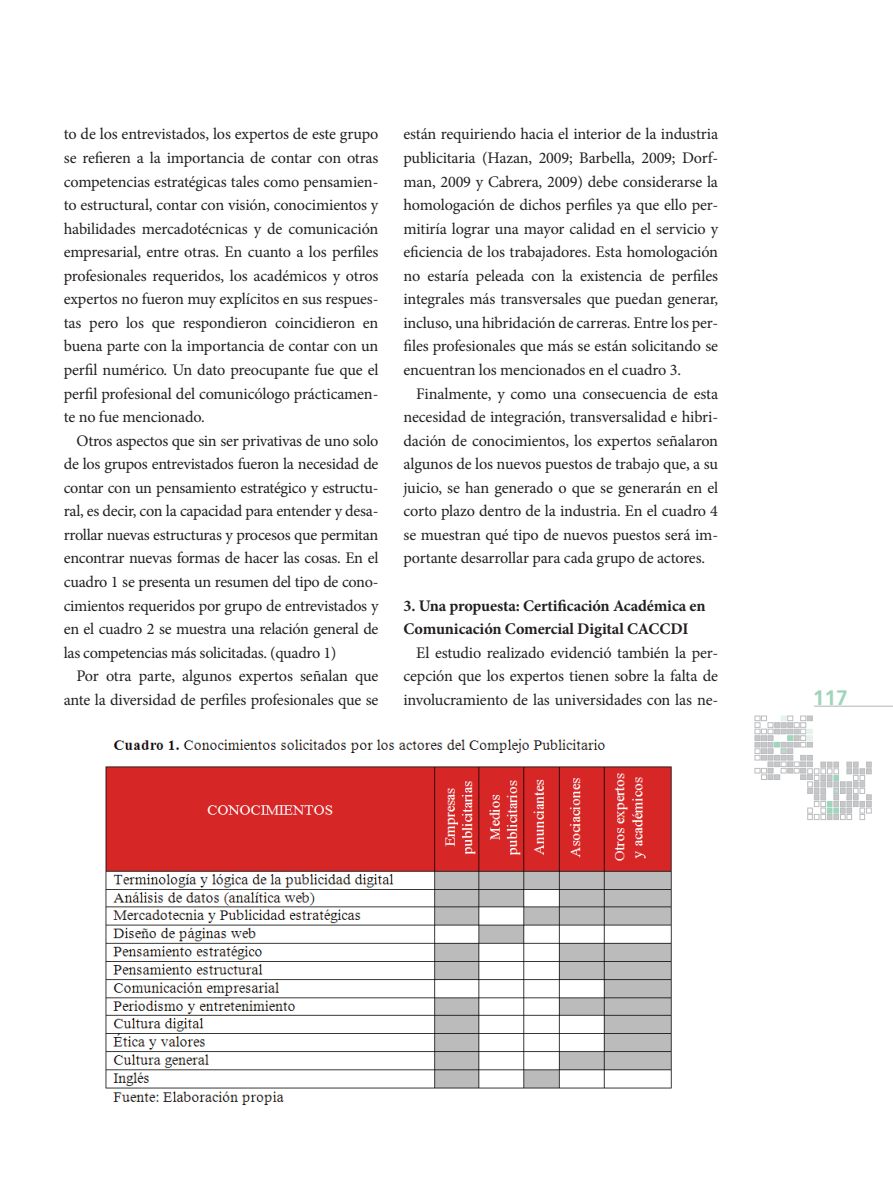
<style>
.page{position:relative;width:893px;height:1191px;background:#fff}
.page>*{position:absolute;margin:0;border:0;box-sizing:border-box;transform-origin:0 0}
.t1{font:700 21px "Frutiger";color:#9fd5bb}
.t2{font:16.2px/23.5px "Minion Pro";letter-spacing:-.01em;color:#231f20;text-align:justify}
.t3{font:700 16.2px/23.5px "Minion Pro";letter-spacing:-.01em;color:#231f20}
</style>
<div class="page">
<hr style="left:814px;top:706px;width:79px;height:1px;background:#b2b3b7">
<svg style="left:755px;top:716px;width:116px;height:103px"></svg>
<img style="left:105px;top:739px;width:567px;height:367px">
<p class="t2" style="left:64px;top:122px;width:316px">to de los entrevistados, los expertos de este grupo se refieren a la importancia de contar con otras competencias estratégicas tales como pensamien&shy;to estructural, contar con visión, conocimientos y habilidades mercadotécnicas y de comunicación empresarial, entre otras. En cuanto a los perfiles profesionales requeridos, los académicos y otros expertos no fueron muy explícitos en sus respues&shy;tas pero los que respondieron coincidieron en buena parte con la importancia de contar con un perfil numérico. Un dato preocupante fue que el perfil profesional del comunicólogo prácticamen&shy;te no fue mencionado.</p>
<p class="t2" style="left:64px;top:429px;width:316px;text-indent:13px">Otros aspectos que sin ser privativas de uno solo de los grupos entrevistados fueron la necesidad de contar con un pensamiento estratégico y estructu&shy;ral, es decir, con la capacidad para entender y desa&shy;rrollar nuevas estructuras y procesos que permitan encontrar nuevas formas de hacer las cosas. En el cuadro 1 se presenta un resumen del tipo de cono&shy;cimientos requeridos por grupo de entrevistados y en el cuadro 2 se muestra una relación general de las competencias más solicitadas. (quadro 1)</p>
<p class="t2" style="left:64px;top:664px;width:316px;text-align:right">Por otra parte, algunos expertos señalan que ante la diversidad de perfiles profesionales que se</p>
<p class="t2" style="left:403px;top:122px;width:316px">están requiriendo hacia el interior de la industria publicitaria (Hazan, 2009; Barbella, 2009; Dorf&shy;man, 2009 y Cabrera, 2009) debe considerarse la homologación de dichos perfiles ya que ello per&shy;mitiría lograr una mayor calidad en el servicio y eficiencia de los trabajadores. Esta homologación no estaría peleada con la existencia de perfiles integrales más transversales que puedan generar, incluso, una hibridación de carreras. Entre los per&shy;files profesionales que más se están solicitando se encuentran los mencionados en el cuadro 3.</p>
<p class="t2" style="left:403px;top:382px;width:316px;text-indent:13px">Finalmente, y como una consecuencia de esta necesidad de integración, transversalidad e hibri&shy;dación de conocimientos, los expertos señalaron algunos de los nuevos puestos de trabajo que, a su juicio, se han generado o que se generarán en el corto plazo dentro de la industria. En el cuadro 4 se muestran qué tipo de nuevos puestos será im&shy;portante desarrollar para cada grupo de actores.</p>
<p class="t3" style="left:403px;top:593px;width:304px">3. Una propuesta: Certificación Académica en<br>Comunicación Comercial Digital CACCDI</p>
<p class="t2" style="left:403px;top:641px;width:316px;text-indent:13px">El estudio realizado evidenció también la per&shy;cepción que los expertos tienen sobre la falta de involucramiento de las universidades con las ne-</p>
<p class="t1" style="left:813px;top:686px;width:37px">117</p>
</div>
